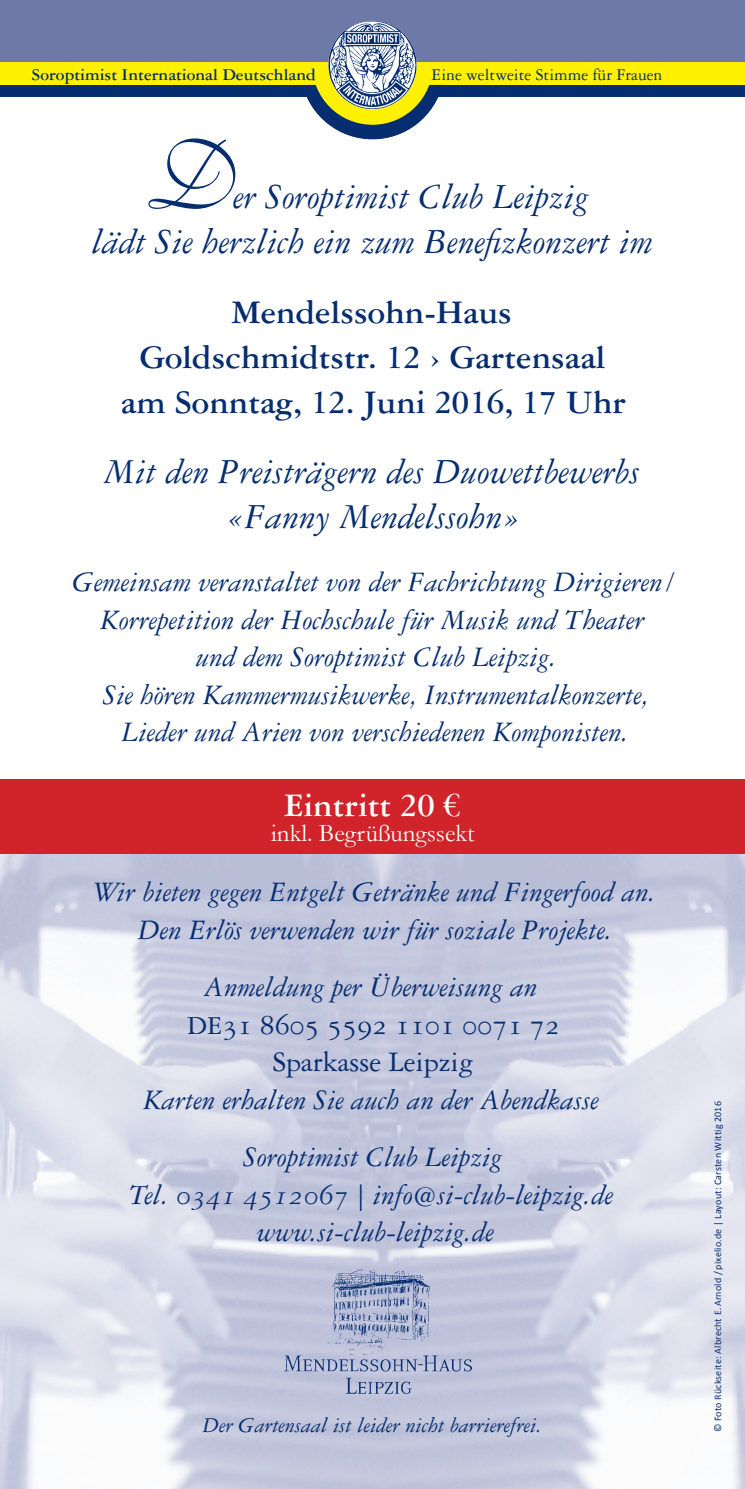
<style>
.page{position:relative;width:745px;height:1489px;background:#fff}
.page>*{position:absolute;margin:0;border:0;box-sizing:border-box;transform-origin:0 0}
.t1{font:100px "Shelley Volante Script";color:#052d6f}
.t2{font:37.5px/45px "Garamond Three Italic Os F";color:#052d6f}
.t3{font:700 35px/45px "Garamond Three";color:#052d6f;text-align:center}
.t4{font:700 35px "Garamond Three";color:#fff}
.t5{font:30px/37.5px "Garamond Three Italic Os F";color:#052d6f;text-align:center}
.t6{font:30px "Garamond Three SC";color:#052d6f}
.t7{font:30px "Garamond Three";color:#052d6f}
.t8{font:25px "Garamond";color:#fff}
.t9{font:22.5px "Garamond Three Italic Os F";color:#052d6f}
.t10{font:700 17.5px "Garamond Three";color:#052d6f}
.t11{font:17.5px "Garamond Three";color:#052d6f}
.t12{font:10px "Calibri";letter-spacing:.02em;color:#052d6f}
.s1{font-family:"Garamond";font-weight:400}
.s2{font-family:"Garamond Three";font-size:27.5px}
.s3{font-size:40px}
</style>
<div class="page">
<img style="left:379px;top:853px;width:365px;height:635px">
<img style="left:0;top:853px;width:379px;height:635px">
<div style="left:0;top:779px;width:744px;height:74px;background:#d1232a"></div>
<div style="left:0;top:78px;width:744px;height:19px;background:#052d6f"></div>
<div style="left:0;top:0;width:744px;height:68px;background:#6e79a7"></div>
<div style="left:0;top:63px;width:744px;height:22px;background:#fff101"></div>
<svg style="left:303px;top:64px;width:139px;height:75px"></svg>
<img style="left:328px;top:21px;width:88px;height:88px">
<img style="left:284px;top:1269px;width:187px;height:124px">
<p class="t10" style="left:32px;top:65px;width:285px">Soroptimist International Deutschland</p>
<p class="t11" style="left:431px;top:65px;width:232px">Eine weltweite Stimme für Frauen</p>
<h1 class="t1" style="left:131px;top:118px;width:90px">D</h1>
<p class="t2" style="left:92px;top:175px;width:562px;text-indent:141px">er Soroptimist Club Leipzig<br>lädt Sie herzlich ein zum Benefizkonzert im</p>
<p class="t3" style="left:121px;top:290px;width:506px">Mendelssohn-Haus<br>Goldschmidtstr. 12 › Gartensaal am Sonntag, 12. Juni 2016, 17 Uhr</p>
<p class="t2" style="left:104px;top:450px;width:537px;text-align:center">Mit den Preisträgern des Duowettbewerbs «Fanny Mendelssohn»</p>
<p class="t5" style="left:72px;top:563px;width:603px">Gemeinsam veranstaltet von der Fachrichtung Dirigieren / Korrepetition der Hochschule für Musik und Theater<br>und dem Soroptimist Club Leipzig.<br>Sie hören Kammermusikwerke, Instrumentalkonzerte, Lieder und Arien von verschiedenen Komponisten.</p>
<p class="t4" style="left:284px;top:786px;width:177px">Eintritt 20 <span class="s1">€</span></p>
<p class="t8" style="left:271px;top:818px;width:205px">inkl. Begrüßungssekt</p>
<p class="t5" style="left:93px;top:873px;width:564px">Wir bieten gegen Entgelt Getränke und Fingerfood an.<br>Den Erlös verwenden wir für soziale Projekte.</p>
<p class="t5" style="left:204px;top:968px;width:334px">Anmeldung per Überweisung an</p>
<p class="t6" style="left:187px;top:1008px;width:374px"><span class="s2">DE</span>31 8605 5592 1101 0071 72</p>
<p class="t7" style="left:272px;top:1045px;width:202px">Sparkasse Leipzig</p>
<p class="t5" style="left:143px;top:1071px;width:456px;line-height:57.5px">Karten erhalten Sie auch an der Abendkasse<br>Soroptimist Club Leipzig</p>
<p class="t5" style="left:129px;top:1176px;width:485px">Tel. 0341 4512067 <span class="s3">|</span> info@si-club-leipzig.de www.si-club-leipzig.de</p>
<p class="t9" style="left:203px;top:1413px;width:340px">Der Gartensaal ist leider nicht barrierefrei.</p>
<p class="t12" style="left:711px;top:1432px;width:333px;rotate:-90deg">© Foto Rückseite: Albrecht E. Arnold / pixelio.de | Layout: Carsten Wittig 2016</p>
</div>
